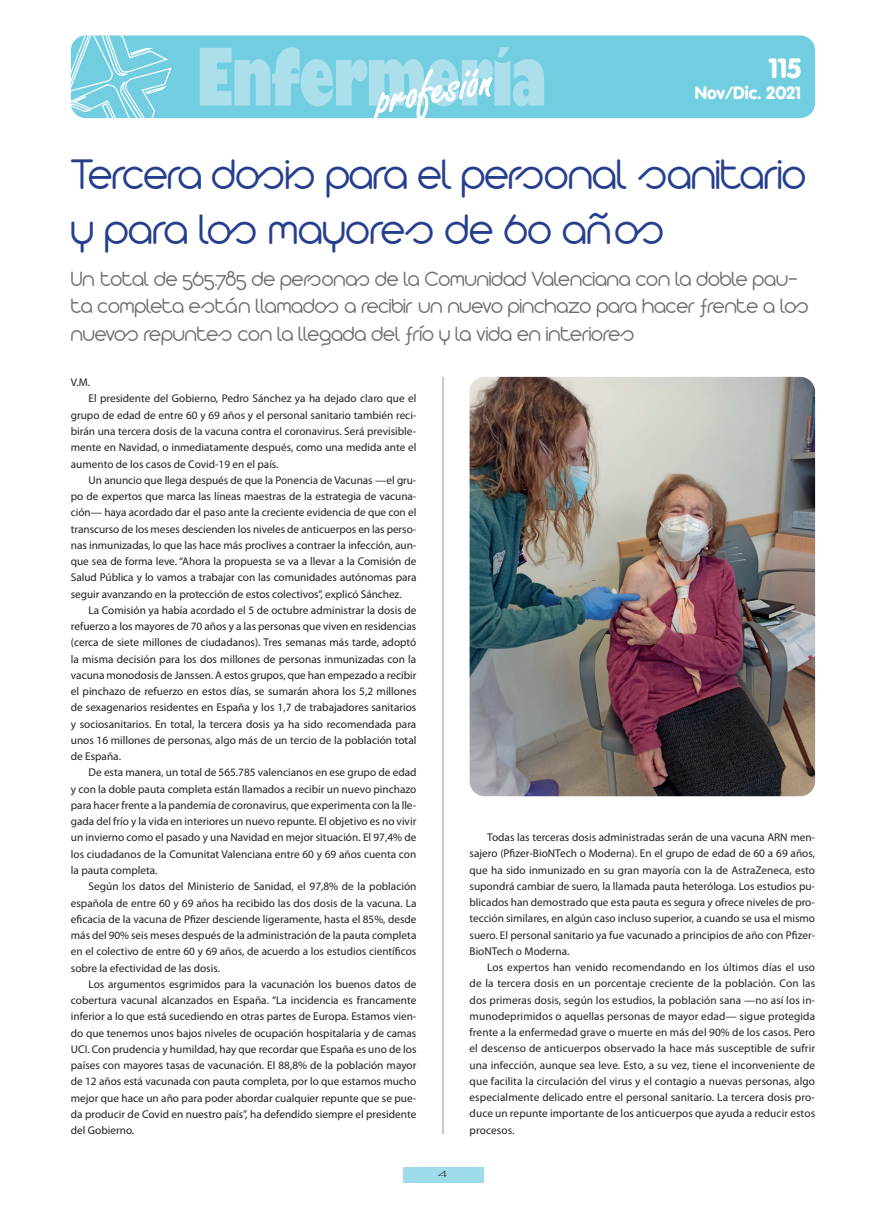
<style>
.page{position:relative;width:886px;height:1205px;background:#fff}
.page>*{position:absolute;margin:0;border:0;box-sizing:border-box;transform-origin:0 0}
.t1{font:300 46.25px/55px "Arista 2.0 Alternate";letter-spacing:-.01em;color:#253f8e}
.t2{font:900 27.5px "VAG Rounded";color:#fff}
.t3{font:300 22.5px/27.5px "Arista 2.0 Alternate";color:#6c6d70}
.t4{font:900 17.5px "VAG Rounded";color:#fff}
.t5{font:11.25px/16.2px "Myriad Pro";color:#231f20;text-align:justify}
.t6{font:11.25px "Myriad Pro";color:#231f20}
.t7{font:300 8.12px "Futura";color:#231f20;scale:2 1}
.s1{font-style:inherit}
</style>
<div class="page">
<div style="left:71px;top:35px;width:744px;height:83px;background:#71cee1;border-radius:15px"></div>
<svg style="left:71px;top:35px;width:102px;height:83px"></svg>
<svg style="left:200px;top:47px;width:344px;height:72px"></svg>
<div style="left:403px;top:1167px;width:80px;height:15px;background:#9fdbea"></div>
<img style="left:469px;top:377px;width:346px;height:419px">
<hr style="left:442px;top:377px;width:2px;height:757px;background:#a8a9ad">
<p class="t2" style="left:769px;top:52px;width:34px">115</p>
<p class="t4" style="left:695px;top:82px;width:108px">Nov/Dic. 2021</p>
<p class="t1" style="left:71px;top:146px;width:737px">Tercera dosis para el personal sanitario y para los mayores de 60 años</p>
<p class="t3" style="left:71px;top:265px;width:740px">Un total de 565.785 de personas de la Comunidad Valenciana con la doble pau&shy;ta completa están llamados a recibir un nuevo pinchazo para hacer frente a los nuevos repuntes con la llegada del frío y la vida en interiores</p>
<p class="t6" style="left:71px;top:376px;width:21px">V.M<span class="s1">.</span></p>
<p class="t5" style="left:71px;top:391px;width:347px;text-indent:18px">El presidente del Gobierno, Pedro Sánchez ya ha dejado claro que el grupo de edad de entre 60 y 69 años y el personal sanitario también reci&shy;birán una tercera dosis de la vacuna contra el coronavirus. Será previsible&shy;mente en Navidad, o inmediatamente después, como una medida ante el aumento de los casos de Covid-19 en el país.</p>
<p class="t5" style="left:71px;top:472px;width:347px;text-indent:18px">Un anuncio que llega después de que la Ponencia de Vacunas —el gru&shy;po de expertos que marca las líneas maestras de la estrategia de vacuna&shy;ción— haya acordado dar el paso ante la creciente evidencia de que con el transcurso de los meses descienden los niveles de anticuerpos en las perso&shy;nas inmunizadas, lo que las hace más proclives a contraer la infección, aun&shy;que sea de forma leve. “Ahora la propuesta se va a llevar a la Comisión de Salud Pública y lo vamos a trabajar con las comunidades autónomas para seguir avanzando en la protección de estos colectivos”, explicó Sánchez.</p>
<p class="t5" style="left:71px;top:602px;width:347px;text-indent:18px">La Comisión ya había acordado el 5 de octubre administrar la dosis de refuerzo a los mayores de 70 años y a las personas que viven en residencias (cerca de siete millones de ciudadanos). Tres semanas más tarde, adoptó la misma decisión para los dos millones de personas inmunizadas con la vacuna monodosis de Janssen. A estos grupos, que han empezado a recibir el pinchazo de refuerzo en estos días, se sumarán ahora los 5,2 millones de sexagenarios residentes en España y los 1,7 de trabajadores sanitarios y sociosanitarios. En total, la tercera dosis ya ha sido recomendada para unos 16 millones de personas, algo más de un tercio de la población total de España.</p>
<p class="t5" style="left:71px;top:765px;width:347px;text-indent:18px">De esta manera, un total de 565.785 valencianos en ese grupo de edad y con la doble pauta completa están llamados a recibir un nuevo pinchazo para hacer frente a la pandemia de coronavirus, que experimenta con la lle&shy;gada del frío y la vida en interiores un nuevo repunte. El objetivo es no vivir un invierno como el pasado y una Navidad en mejor situación. El 97,4% de los ciudadanos de la Comunitat Valenciana entre 60 y 69 años cuenta con la pauta completa.</p>
<p class="t5" style="left:71px;top:878px;width:347px;text-indent:18px">Según los datos del Ministerio de Sanidad, el 97,8% de la población española de entre 60 y 69 años ha recibido las dos dosis de la vacuna. La eficacia de la vacuna de Pfizer desciende ligeramente, hasta el 85%, desde más del 90% seis meses después de la administración de la pauta completa en el colectivo de entre 60 y 69 años, de acuerdo a los estudios científicos sobre la efectividad de las dosis.</p>
<p class="t5" style="left:71px;top:976px;width:347px;text-indent:18px">Los argumentos esgrimidos para la vacunación los buenos datos de cobertura vacunal alcanzados en España. “La incidencia es francamente inferior a lo que está sucediendo en otras partes de Europa. Estamos vien&shy;do que tenemos unos bajos niveles de ocupación hospitalaria y de camas UCI. Con prudencia y humildad, hay que recordar que España es uno de los países con mayores tasas de vacunación. El 88,8% de la población mayor de 12 años está vacunada con pauta completa, por lo que estamos mucho mejor que hace un año para poder abordar cualquier repunte que se pue&shy;da producir de Covid en nuestro país”, ha defendido siempre el presidente del Gobierno.</p>
<p class="t5" style="left:469px;top:829px;width:347px;text-indent:18px">Todas las terceras dosis administradas serán de una vacuna ARN men&shy;sajero (Pfizer-BioNTech o Moderna). En el grupo de edad de 60 a 69 años, que ha sido inmunizado en su gran mayoría con la de AstraZeneca, esto supondrá cambiar de suero, la llamada pauta heteróloga. Los estudios pu&shy;blicados han demostrado que esta pauta es segura y ofrece niveles de pro&shy;tección similares, en algún caso incluso superior, a cuando se usa el mismo suero. El personal sanitario ya fue vacunado a principios de año con Pfizer-BioNTech o Moderna.</p>
<p class="t5" style="left:469px;top:959px;width:347px;text-indent:18px">Los expertos han venido recomendando en los últimos días el uso de la tercera dosis en un porcentaje creciente de la población. Con las dos primeras dosis, según los estudios, la población sana —no así los in&shy;munodeprimidos o aquellas personas de mayor edad— sigue protegida frente a la enfermedad grave o muerte en más del 90% de los casos. Pero el descenso de anticuerpos observado la hace más susceptible de sufrir una infección, aunque sea leve. Esto, a su vez, tiene el inconveniente de que facilita la circulación del virus y el contagio a nuevas personas, algo especialmente delicado entre el personal sanitario. La tercera dosis pro&shy;duce un repunte importante de los anticuerpos que ayuda a reducir estos procesos.</p>
<p class="t7" style="left:438px;top:1169px;width:7px">4</p>
</div>
